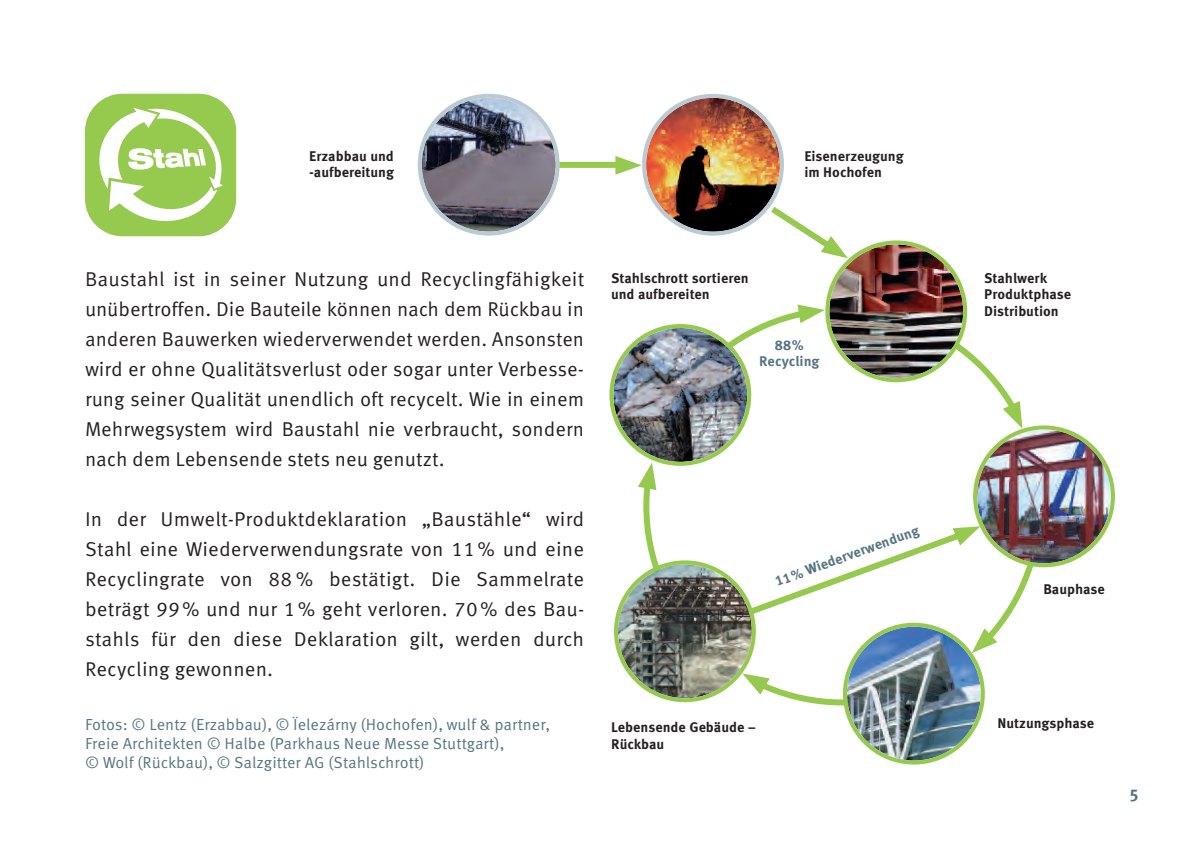
<style>
.page{position:relative;width:1191px;height:842px;background:#fff}
.page>*{position:absolute;margin:0;border:0;box-sizing:border-box;transform-origin:0 0}
.t1{font:20px/30px "Meta Corr";color:#231f20;text-align:justify}
.t2{font:700 17px "Meta Corr";color:#557482}
.t3{font:16px/19.2px "Meta Corr";color:#557482}
.t4{font:700 14px/16.8px "Meta Corr";color:#231f20}
.t5{font:700 14px/16.8px "Meta Corr";color:#557482;text-align:center}
</style>
<div class="page">
<div style="left:548px;top:162px;width:73px;height:6px;background:#96ca4e"></div>
<img style="left:418px;top:94px;width:141px;height:142px">
<img style="left:609px;top:94px;width:506px;height:670px">
<div style="left:85px;top:94px;width:151px;height:142px;background:#96ca4e;border-radius:37px"></div>
<svg style="left:92px;top:105px;width:131px;height:119px"></svg>
<p class="t4" style="left:309px;top:149px;width:86px">Erzabbau und -aufbereitung</p>
<p class="t4" style="left:804px;top:149px;width:101px">Eisenerzeugung im Hochofen</p>
<p class="t1" style="left:85px;top:266px;width:501px">Baustahl ist in seiner Nutzung und Recyclingfähigkeit unübertroffen. Die Bauteile können nach dem Rückbau in anderen Bauwerken wiederverwendet werden. Ansonsten wird er ohne Qualitätsverlust oder sogar unter Verbesse&shy;rung seiner Qualität unendlich oft recycelt. Wie in einem Mehrwegsystem wird Baustahl nie verbraucht, sondern nach dem Lebensende stets neu genutzt.</p>
<p class="t1" style="left:85px;top:506px;width:501px">In der Umwelt-Produktdeklaration „Baustähle“ wird Stahl eine Wiederverwendungsrate von 11 % und eine Recyclingrate von 88 % bestätigt. Die Sammelrate beträgt 99 % und nur 1 % geht verloren. 70 % des Bau&shy;stahls für den diese Deklaration gilt, werden durch Recycling gewonnen.</p>
<p class="t3" style="left:85px;top:716px;width:466px">Fotos: © Lentz (Erzabbau), © Ïelezárny (Hochofen), wulf &amp; partner,<br>Freie Architekten © Halbe (Parkhaus Neue Messe Stuttgart),<br>© Wolf (Rückbau), © Salzgitter AG (Stahlschrott)</p>
<p class="t4" style="left:611px;top:271px;width:139px">Stahlschrott sortieren und aufbereiten</p>
<p class="t5" style="left:759px;top:338px;width:62px">88%<br>Recycling</p>
<p class="t5" style="left:773px;top:575px;width:154px;rotate:-20deg">11% Wiederverwendung</p>
<p class="t4" style="left:611px;top:720px;width:146px">Lebensende Gebäude –<br>Rückbau</p>
<p class="t4" style="left:984px;top:271px;width:89px">Stahlwerk<br>Produktphase<br>Distribution</p>
<p class="t4" style="left:1043px;top:582px;width:63px">Bauphase</p>
<p class="t4" style="left:997px;top:716px;width:98px">Nutzungsphase</p>
<p class="t2" style="left:1129px;top:789px;width:11px">5</p>
</div>
